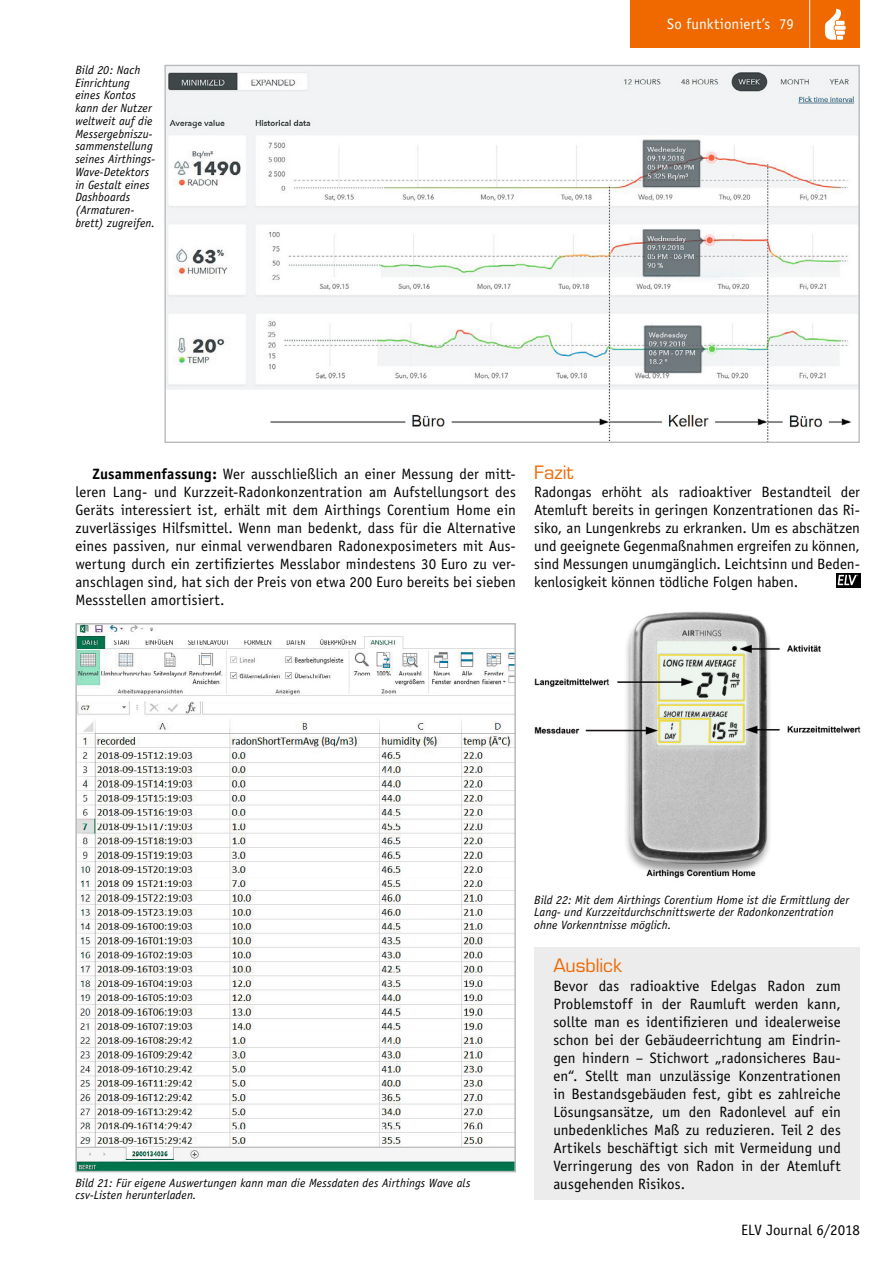
<style>
.page{position:relative;width:894px;height:1264px;background:#fff}
.page>*{position:absolute;margin:0;border:0;box-sizing:border-box;transform-origin:0 0}
.Subhead_5{font:18px "Eurostile";color:#ef6800}
.Fließtext_Neuer_Absa{font:15px/18px "Officina Sans";color:#000;text-align:justify}
.Fließtext_Neue_Zeile{font:15px/18px "Officina Sans";letter-spacing:.005em;color:#000;text-align:justify}
.t1{font:15px "Officina Sans";letter-spacing:.005em;color:#fff}
.Bildunterschrift{font:italic 12px/12.8px "Officina Sans";letter-spacing:.01em;color:#000}
.s1{font-weight:700}
</style>
<div class="page">
<div style="left:630px;top:1px;width:230px;height:47px;background:#ef6800"></div>
<hr style="left:809px;top:1px;width:1px;height:51px;background:#fff">
<svg style="left:825px;top:8px;width:20px;height:32px"></svg>
<div style="left:534px;top:947px;width:326px;height:252px;background:#ececec"></div>
<img style="left:534px;top:645px;width:327px;height:233px">
<div style="left:623px;top:611px;width:150px;height:266px;background:#000;opacity:.4"></div>
<img style="left:630px;top:612px;width:136px;height:252px">
<img style="left:78px;top:626px;width:435px;height:543px">
<div style="left:75px;top:623px;width:441px;height:549px;border:2px solid #b6babc"></div>
<img style="left:166px;top:67px;width:692px;height:374px">
<svg style="left:836px;top:573px;width:24px;height:14px"></svg>
<svg style="left:838px;top:575px;width:20px;height:10px"></svg>
<p class="Bildunterschrift" style="left:75px;top:63px;width:81px">Bild 20: Nach<br>Einrichtung eines Kontos kann der Nutzer weltweit auf die<br>Messergebniszu&shy;sammenstellung seines Airthings-<br>Wave-Detektors in Gestalt eines<br>Dashboards</p>
<p class="Bildunterschrift" style="left:75px;top:204px;width:81px">(Armaturen&shy;brett) zugreifen.</p>
<p class="t1" style="left:667px;top:15px;width:128px">So funktioniert’s 79</p>
<p class="Fließtext_Neue_Zeile" style="left:75px;top:465px;width:442px;text-indent:17px"><span class="s1">Zusammenfassung:</span> Wer ausschließlich an einer Messung der mitt&shy;leren Lang- und Kurzzeit-Radonkonzentration am Aufstellungsort des Geräts interessiert ist, erhält mit dem Airthings Corentium Home ein zuverlässiges Hilfsmittel. Wenn man bedenkt, dass für die Alternative eines passiven, nur einmal verwendbaren Radonexposimeters mit Aus&shy;wertung durch ein zertifiziertes Messlabor mindestens 30 Euro zu ver&shy;anschlagen sind, hat sich der Preis von etwa 200 Euro bereits bei sieben Messstellen amortisiert.</p>
<p class="Subhead_5" style="left:534px;top:461px;width:41px">Fazit</p>
<p class="Fließtext_Neuer_Absa" style="left:534px;top:483px;width:327px">Radongas erhöht als radioaktiver Bestandteil der Atemluft bereits in geringen Konzentrationen das Ri&shy;siko, an Lungenkrebs zu erkranken. Um es abschätzen und geeignete Gegenmaßnahmen ergreifen zu können, sind Messungen unumgänglich. Leichtsinn und Beden&shy;kenlosigkeit können tödliche Folgen haben.</p>
<p class="Bildunterschrift" style="left:75px;top:1176px;width:396px">Bild 21: Für eigene Auswertungen kann man die Messdaten des Airthings Wave als csv-Listen herunterladen.</p>
<p class="Bildunterschrift" style="left:534px;top:893px;width:316px">Bild 22: Mit dem Airthings Corentium Home ist die Ermittlung der<br>Lang- und Kurzzeitdurchschnittswerte der Radonkonzentration ohne Vorkenntnisse möglich.</p>
<p class="Subhead_5" style="left:553px;top:955px;width:70px">Ausblick</p>
<p class="Fließtext_Neuer_Absa" style="left:553px;top:976px;width:289px">Bevor das radioaktive Edelgas Radon zum Problemstoff in der Raumluft werden kann, sollte man es identifizieren und idealerweise schon bei der Gebäudeerrichtung am Eindrin&shy;gen hindern – Stichwort „radonsicheres Bau&shy;en“. Stellt man unzulässige Konzentrationen in Bestandsgebäuden fest, gibt es zahlreiche Lösungsansätze, um den Radonlevel auf ein unbedenkliches Maß zu reduzieren. Teil 2 des Artikels beschäftigt sich mit Vermeidung und Verringerung des von Radon in der Atemluft ausgehenden Risikos.</p>
<p class="Fließtext_Neue_Zeile" style="left:741px;top:1221px;width:120px">ELV Journal 6/2018</p>
</div>
